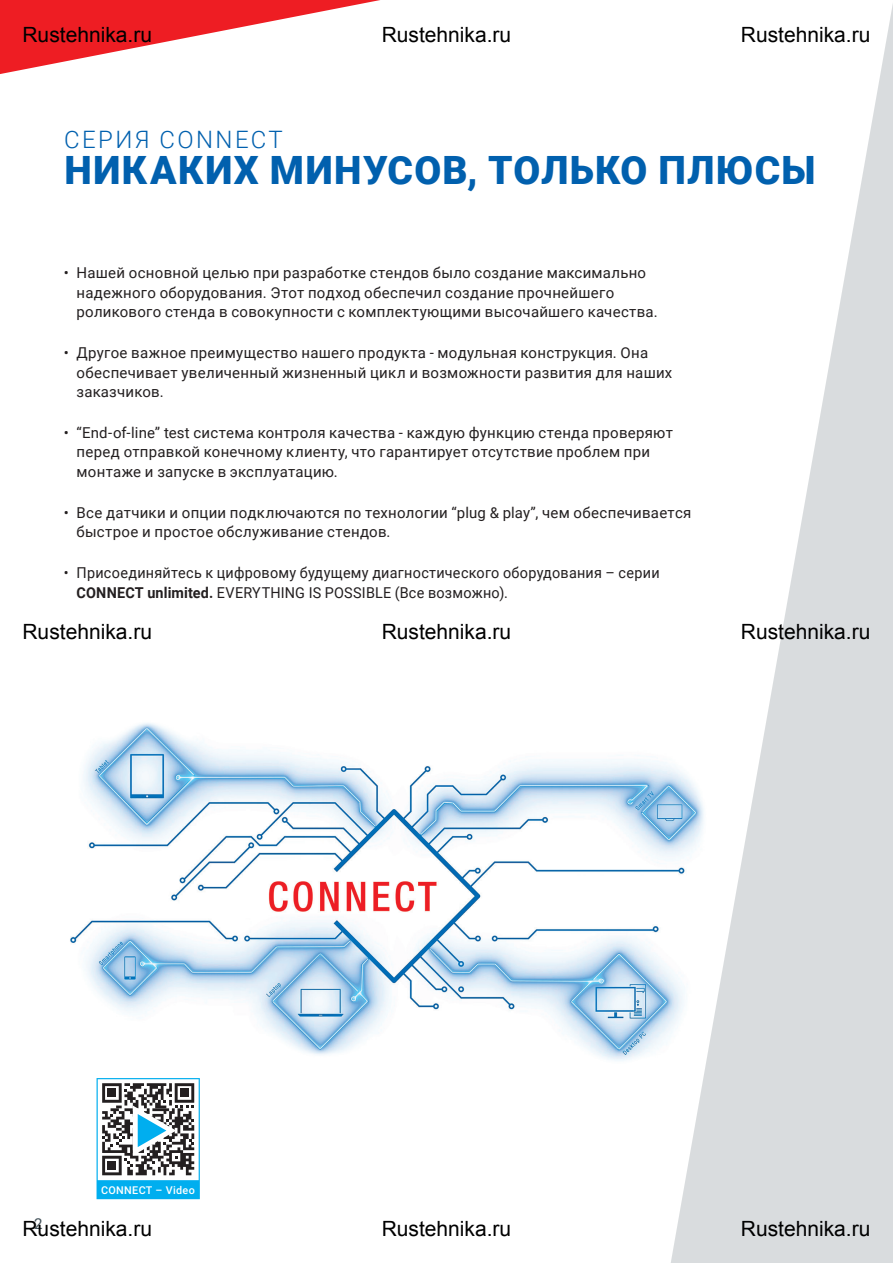
<style>
.page{position:relative;width:893px;height:1263px;background:#fff}
.page>*{position:absolute;margin:0;border:0;box-sizing:border-box;transform-origin:0 0}
.Titelseite___Subhead{font:900 39px "Roboto";letter-spacing:.035em;color:#0160ae}
.Headline___Roboto_Li{font:300 24px "Roboto";letter-spacing:.1em;color:#0160ae}
.t1{font:15px/19.5px "Roboto";letter-spacing:.02em;color:#231f20}
.t2{font:15px/19.5px "Roboto";letter-spacing:.02em;color:#231f20;scale:.96 1}
.Pagina{font:15px "Roboto";color:#425159}
.t3{font:500 10.8px "Roboto";letter-spacing:.03em;color:#fff}
.s1{font-weight:700}
</style>
<div class="page">
<svg style="left:671px;top:4px;width:222px;height:1259px;fill:#d9dcde"></svg>
<svg style="left:0;top:0;width:454px;height:74px"></svg>
<img style="left:70px;top:645px;width:703px;height:492px">
<svg style="left:97px;top:1078px;width:103px;height:121px"></svg>
<p class="Headline___Roboto_Li" style="left:64px;top:123px;width:220px">СЕРИЯ CONNECT</p>
<p class="Titelseite___Subhead" style="left:64px;top:143px;width:753px">НИКАКИХ МИНУСОВ, ТОЛЬКО ПЛЮСЫ</p>
<p class="t1" style="left:77px;top:263px;width:583px;text-indent:-13px">• Нашей основной целью при разработке стендов было создание максимально надежного оборудования. Этот подход обеспечил создание прочнейшего роликового стенда в совокупности с комплектующими высочайшего качества.</p>
<p class="t1" style="left:77px;top:343px;width:597px;text-indent:-13px">• Другое важное преимущество нашего продукта - модульная конструкция. Она обеспечивает увеличенный жизненный цикл и возможности развития для наших заказчиков.</p>
<p class="t1" style="left:77px;top:422px;width:598px;text-indent:-13px">• “End-of-line” test система контроля качества - каждую функцию стенда проверяют перед отправкой конечному клиенту, что гарантирует отсутствие проблем при монтаже и запуске в эксплуатацию.</p>
<p class="t1" style="left:77px;top:502px;width:616px;text-indent:-13px">• Все датчики и опции подключаются по технологии “plug &amp; play”, чем обеспечивается быстрое и простое обслуживание стендов.</p>
<p class="t2" style="left:77px;top:562px;width:609px;text-indent:-13px">• Присоединяйтесь к цифровому будущему диагностического оборудования – серии<br><span class="s1">CONNECT unlimited.</span> EVERYTHING IS POSSIBLE (Все возможно).</p>
<p class="Pagina" style="left:34px;top:1213px;width:10px">2</p>
<p class="t3" style="left:101px;top:1183px;width:95px">CONNECT – Video</p>
</div>
